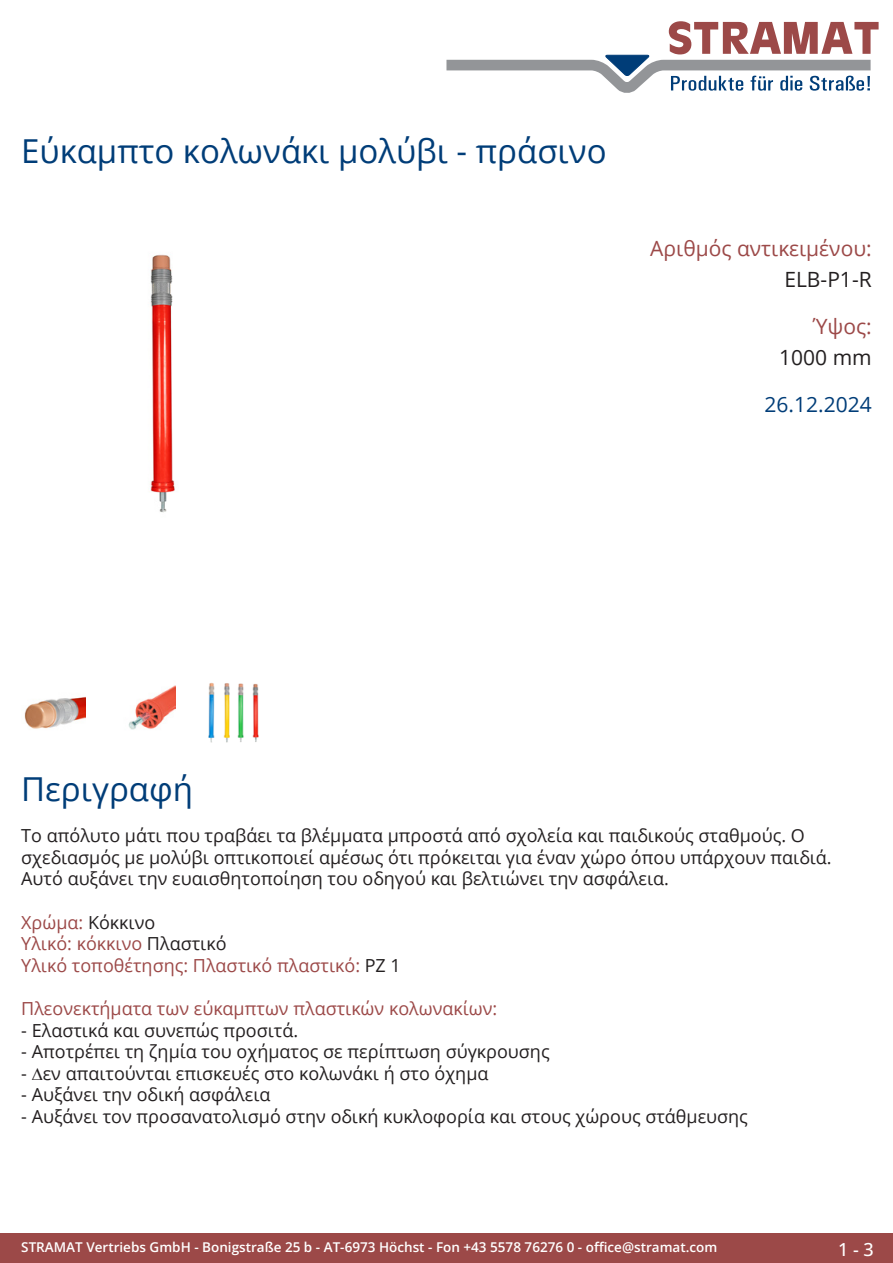
<style>
.page{position:relative;width:893px;height:1263px;background:#fff}
.page>*{position:absolute;margin:0;border:0;box-sizing:border-box;transform-origin:0 0}
.Produkttitel{font:33px "Open Sans";color:#003d78}
.TechDaten_Überschrif{font:21px "Open Sans";color:#9c4948}
.TechDaten_Inhalt{font:21px "Open Sans";color:#231f20}
.Erstellungsdatum{font:21px "Open Sans";color:#003d78}
.Beschreibung_Text{font:18px/21.6px "Open Sans";color:#231f20}
.Beschreibung_Text-2{font:18px/21.6px "Open Sans";color:#9c4948}
.t1{font:500 18px "Open Sans";color:#fff}
.t2{font:600 13.5px "Open Sans";color:#fff}
.s1{color:#231f20}
</style>
<div class="page">
<div style="left:0;top:1233px;width:893px;height:30px;background:#9c4948"></div>
<svg style="left:446px;top:21px;width:433px;height:72px"></svg>
<img style="left:150px;top:254px;width:25px;height:259px">
<img style="left:24px;top:697px;width:61px;height:32px">
<img style="left:128px;top:685px;width:47px;height:45px">
<img style="left:208px;top:683px;width:51px;height:60px">
<p class="Produkttitel" style="left:21px;top:128px;width:587px">Εύκαμπτο κολωνάκι μολύβι - πράσινο</p>
<p class="TechDaten_Überschrif" style="left:650px;top:234px;width:223px">Αριθμός αντικειμένου:</p>
<p class="TechDaten_Inhalt" style="left:784px;top:265px;width:89px">ELB-P1-R</p>
<p class="TechDaten_Überschrif" style="left:813px;top:312px;width:60px">Ύψος:</p>
<p class="TechDaten_Inhalt" style="left:779px;top:343px;width:94px">1000 mm</p>
<p class="Erstellungsdatum" style="left:764px;top:390px;width:109px">26.12.2024</p>
<p class="Produkttitel" style="left:21px;top:766px;width:173px">Περιγραφή</p>
<p class="Beschreibung_Text" style="left:21px;top:824px;width:812px">Το απόλυτο μάτι που τραβάει τα βλέμματα μπροστά από σχολεία και παιδικούς σταθμούς. Ο σχεδιασμός με μολύβι οπτικοποιεί αμέσως ότι πρόκειται για έναν χώρο όπου υπάρχουν παιδιά.<br>Αυτό αυξάνει την ευαισθητοποίηση του οδηγού και βελτιώνει την ασφάλεια.</p>
<p class="Beschreibung_Text-2" style="left:21px;top:911px;width:381px">Χρώμα: <span class="s1">Κόκκινο<br></span>Υλικό: κόκκινο <span class="s1">Πλαστικό<br></span>Υλικό τοποθέτησης: Πλαστικό πλαστικό: <span class="s1">PZ 1</span></p>
<p class="Beschreibung_Text-2" style="left:21px;top:997px;width:478px">Πλεονεκτήματα των εύκαμπτων πλαστικών κολωνακίων:</p>
<p class="Beschreibung_Text" style="left:21px;top:1019px;width:279px">- Ελαστικά και συνεπώς προσιτά.</p>
<p class="Beschreibung_Text" style="left:21px;top:1040px;width:530px">- Αποτρέπει τη ζημία του οχήματος σε περίπτωση σύγκρουσης</p>
<p class="Beschreibung_Text" style="left:21px;top:1062px;width:469px">- εν απαιτούνται επισκευές στο κολωνάκι ή στο όχημα</p>
<p class="Beschreibung_Text" style="left:21px;top:1083px;width:251px">- Αυξάνει την οδική ασφάλεια</p>
<p class="Beschreibung_Text" style="left:21px;top:1105px;width:728px">- Αυξάνει τον προσανατολισμό στην οδική κυκλοφορία και στους χώρους στάθμευσης</p>
<p class="t2" style="left:21px;top:1238px;width:698px">STRAMAT Vertriebs GmbH - Bonigstraße 25 b - AT-6973 Höchst - Fon +43 5578 76276 0 - office@stramat.com</p>
<p class="t1" style="left:838px;top:1237px;width:37px">1 - 3</p>
</div>
